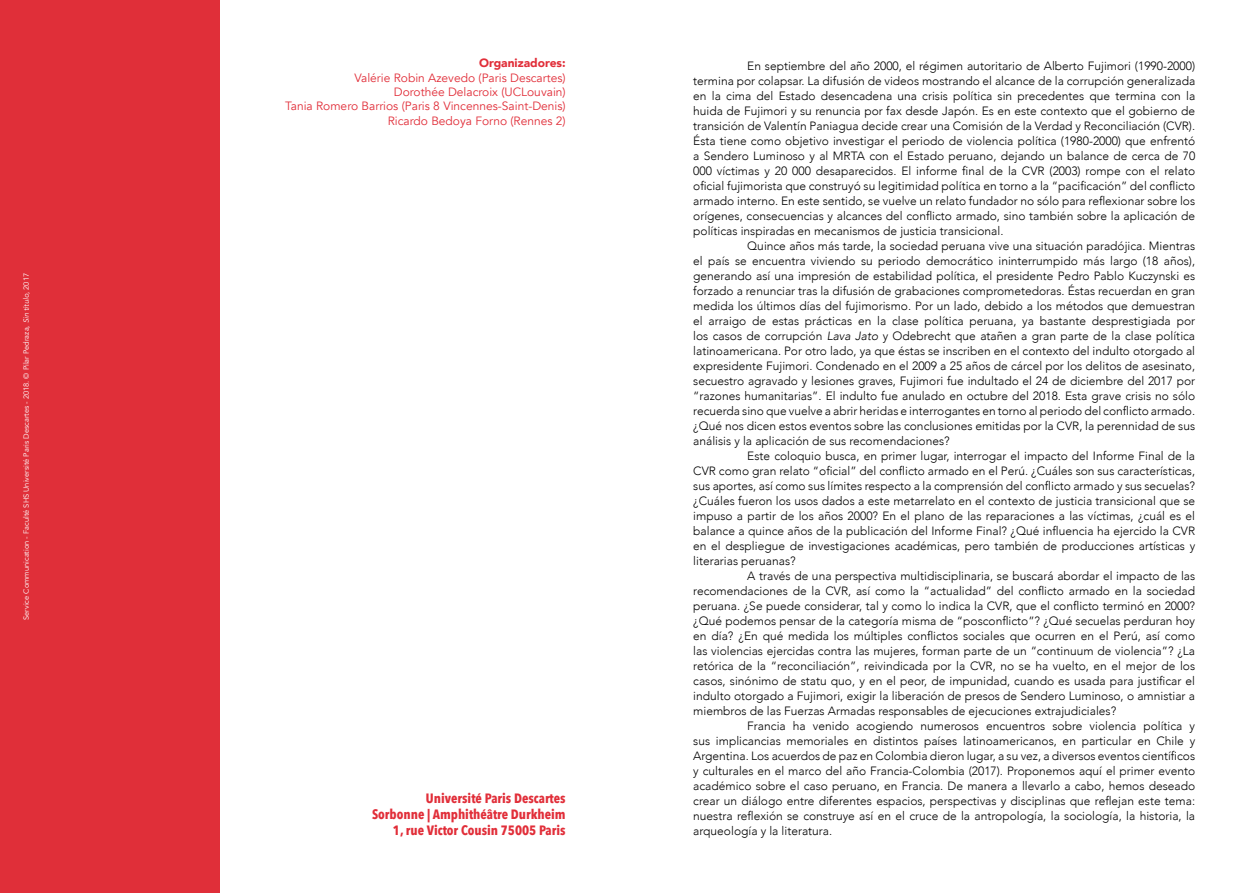
<style>
.page{position:relative;width:1259px;height:893px;background:#fff}
.page>*{position:absolute;margin:0;border:0;box-sizing:border-box;transform-origin:0 0}
.t1{font:700 13.5px/16.2px "Avenir Next Condensed";color:#e12e39;text-align:right}
.t2{font:300 12px "Avenir";color:#000}
.t3{font:12px/14.4px "Avenir";color:#e12e39;text-align:right}
.t4{font:900 12px "Avenir";color:#e12e39}
.t5{font:7.5px "Avenir";color:#fff}
.s1{font-style:italic}
</style>
<div class="page">
<div style="left:0;top:0;width:219px;height:893px;background:#e02f39"></div>
<p class="t5" style="left:22px;top:620px;width:348px;rotate:-90deg">Service Communication - Faculté SHS Université Paris Descartes - 2018. © Pilar Pedraza, <span class="s1">Sin título</span>, 2017</p>
<p class="t4" style="left:479px;top:53px;width:88px">Organizadores:</p>
<p class="t3" style="left:285px;top:71px;width:282px">Valérie Robin Azevedo (Paris Descartes)<br>Dorothée Delacroix (UCLouvain)<br>Tania Romero Barrios (Paris 8 Vincennes-Saint-Denis)<br>Ricardo Bedoya Forno (Rennes 2)</p>
<p class="t1" style="left:372px;top:790px;width:195px">Université Paris Descartes<br>Sorbonne | Amphithéâtre Durkheim<br>1, rue Victor Cousin 75005 Paris</p>
<p class="t2" style="left:747px;top:59px;width:449px">En septiembre del año 2000, el régimen autoritario de Alberto Fujimori (1990-2000)</p>
<p class="t2" style="left:693px;top:74px;width:503px">termina por colapsar. La difusión de videos mostrando el alcance de la corrupción generalizada</p>
<p class="t2" style="left:693px;top:89px;width:503px">en la cima del Estado desencadena una crisis política sin precedentes que termina con la</p>
<p class="t2" style="left:693px;top:104px;width:503px">huida de Fujimori y su renuncia por fax desde Japón. Es en este contexto que el gobierno de</p>
<p class="t2" style="left:693px;top:119px;width:503px">transición de Valentín Paniagua decide crear una Comisión de la Verdad y Reconciliación (CVR).</p>
<p class="t2" style="left:693px;top:134px;width:503px">Ésta tiene como objetivo investigar el periodo de violencia política (1980-2000) que enfrentó</p>
<p class="t2" style="left:693px;top:149px;width:503px">a Sendero Luminoso y al MRTA con el Estado peruano, dejando un balance de cerca de 70</p>
<p class="t2" style="left:693px;top:164px;width:503px">000 víctimas y 20 000 desaparecidos. El informe final de la CVR (2003) rompe con el relato</p>
<p class="t2" style="left:693px;top:179px;width:503px">oficial fujimorista que construyó su legitimidad política en torno a la “pacificación” del conflicto</p>
<p class="t2" style="left:693px;top:194px;width:503px">armado interno. En este sentido, se vuelve un relato fundador no sólo para reflexionar sobre los</p>
<p class="t2" style="left:693px;top:209px;width:503px">orígenes, consecuencias y alcances del conflicto armado, sino también sobre la aplicación de</p>
<p class="t2" style="left:693px;top:224px;width:312px">políticas inspiradas en mecanismos de justicia transicional.</p>
<p class="t2" style="left:747px;top:239px;width:449px">Quince años más tarde, la sociedad peruana vive una situación paradójica. Mientras</p>
<p class="t2" style="left:693px;top:254px;width:503px">el país se encuentra viviendo su periodo democrático ininterrumpido más largo (18 años),</p>
<p class="t2" style="left:693px;top:269px;width:503px">generando así una impresión de estabilidad política, el presidente Pedro Pablo Kuczynski es</p>
<p class="t2" style="left:693px;top:284px;width:503px">forzado a renunciar tras la difusión de grabaciones comprometedoras. Éstas recuerdan en gran</p>
<p class="t2" style="left:693px;top:299px;width:503px">medida los últimos días del fujimorismo. Por un lado, debido a los métodos que demuestran</p>
<p class="t2" style="left:693px;top:314px;width:503px">el arraigo de estas prácticas en la clase política peruana, ya bastante desprestigiada por</p>
<p class="t2" style="left:693px;top:329px;width:503px">los casos de corrupción <span class="s1">Lava Jato</span> y Odebrecht que atañen a gran parte de la clase política</p>
<p class="t2" style="left:693px;top:344px;width:503px">latinoamericana. Por otro lado, ya que éstas se inscriben en el contexto del indulto otorgado al</p>
<p class="t2" style="left:693px;top:359px;width:503px">expresidente Fujimori. Condenado en el 2009 a 25 años de cárcel por los delitos de asesinato,</p>
<p class="t2" style="left:693px;top:374px;width:503px">secuestro agravado y lesiones graves, Fujimori fue indultado el 24 de diciembre del 2017 por</p>
<p class="t2" style="left:693px;top:389px;width:503px">“razones humanitarias”. El indulto fue anulado en octubre del 2018. Esta grave crisis no sólo</p>
<p class="t2" style="left:693px;top:404px;width:503px">recuerda sino que vuelve a abrir heridas e interrogantes en torno al periodo del conflicto armado.</p>
<p class="t2" style="left:693px;top:419px;width:503px">¿Qué nos dicen estos eventos sobre las conclusiones emitidas por la CVR, la perennidad de sus</p>
<p class="t2" style="left:693px;top:434px;width:258px">análisis y la aplicación de sus recomendaciones?</p>
<p class="t2" style="left:747px;top:449px;width:449px">Este coloquio busca, en primer lugar, interrogar el impacto del Informe Final de la</p>
<p class="t2" style="left:693px;top:464px;width:503px">CVR como gran relato “oficial” del conflicto armado en el Perú. ¿Cuáles son sus características,</p>
<p class="t2" style="left:693px;top:479px;width:503px">sus aportes, así como sus límites respecto a la comprensión del conflicto armado y sus secuelas?</p>
<p class="t2" style="left:693px;top:494px;width:503px">¿Cuáles fueron los usos dados a este metarrelato en el contexto de justicia transicional que se</p>
<p class="t2" style="left:693px;top:509px;width:503px">impuso a partir de los años 2000? En el plano de las reparaciones a las víctimas, ¿cuál es el</p>
<p class="t2" style="left:693px;top:524px;width:503px">balance a quince años de la publicación del Informe Final? ¿Qué influencia ha ejercido la CVR</p>
<p class="t2" style="left:693px;top:539px;width:503px">en el despliegue de investigaciones académicas, pero también de producciones artísticas y</p>
<p class="t2" style="left:693px;top:554px;width:104px">literarias peruanas?</p>
<p class="t2" style="left:747px;top:569px;width:449px">A través de una perspectiva multidisciplinaria, se buscará abordar el impacto de las</p>
<p class="t2" style="left:693px;top:584px;width:503px">recomendaciones de la CVR, así como la “actualidad” del conflicto armado en la sociedad</p>
<p class="t2" style="left:693px;top:599px;width:503px">peruana. ¿Se puede considerar, tal y como lo indica la CVR, que el conflicto terminó en 2000?</p>
<p class="t2" style="left:693px;top:614px;width:503px">¿Qué podemos pensar de la categoría misma de “posconflicto”? ¿Qué secuelas perduran hoy</p>
<p class="t2" style="left:693px;top:629px;width:503px">en día? ¿En qué medida los múltiples conflictos sociales que ocurren en el Perú, así como</p>
<p class="t2" style="left:693px;top:644px;width:503px">las violencias ejercidas contra las mujeres, forman parte de un “continuum de violencia”? ¿La</p>
<p class="t2" style="left:693px;top:659px;width:503px">retórica de la “reconciliación”, reivindicada por la CVR, no se ha vuelto, en el mejor de los</p>
<p class="t2" style="left:693px;top:674px;width:503px">casos, sinónimo de statu quo, y en el peor, de impunidad, cuando es usada para justificar el</p>
<p class="t2" style="left:693px;top:689px;width:503px">indulto otorgado a Fujimori, exigir la liberación de presos de Sendero Luminoso, o amnistiar a</p>
<p class="t2" style="left:693px;top:704px;width:424px">miembros de las Fuerzas Armadas responsables de ejecuciones extrajudiciales?</p>
<p class="t2" style="left:747px;top:719px;width:449px">Francia ha venido acogiendo numerosos encuentros sobre violencia política y</p>
<p class="t2" style="left:693px;top:734px;width:503px">sus implicancias memoriales en distintos países latinoamericanos, en particular en Chile y</p>
<p class="t2" style="left:693px;top:749px;width:503px">Argentina. Los acuerdos de paz en Colombia dieron lugar, a su vez, a diversos eventos científicos</p>
<p class="t2" style="left:693px;top:764px;width:503px">y culturales en el marco del año Francia-Colombia (2017). Proponemos aquí el primer evento</p>
<p class="t2" style="left:693px;top:779px;width:503px">académico sobre el caso peruano, en Francia. De manera a llevarlo a cabo, hemos deseado</p>
<p class="t2" style="left:693px;top:794px;width:503px">crear un diálogo entre diferentes espacios, perspectivas y disciplinas que reflejan este tema:</p>
<p class="t2" style="left:693px;top:809px;width:503px">nuestra reflexión se construye así en el cruce de la antropología, la sociología, la historia, la</p>
<p class="t2" style="left:693px;top:824px;width:140px">arqueología y la literatura.</p>
</div>
